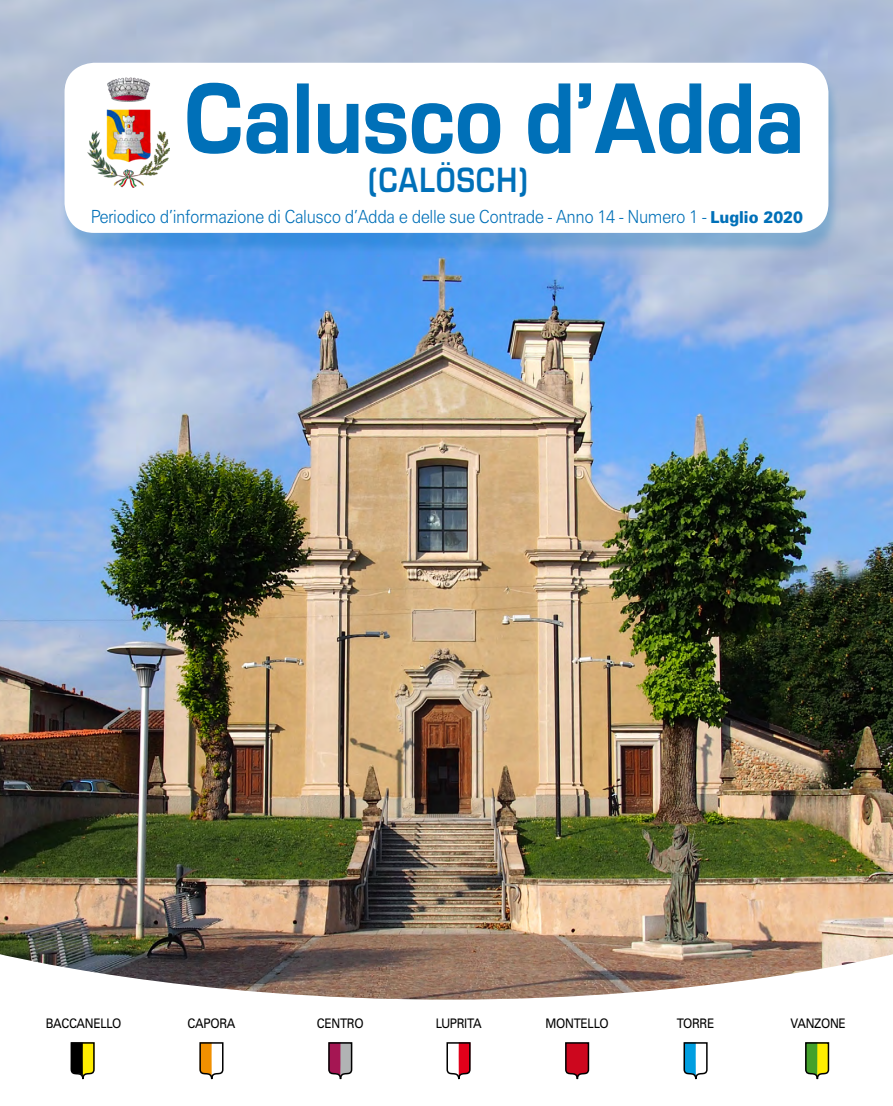
<style>
.page{position:relative;width:893px;height:1106px;background:#fff}
.page>*{position:absolute;margin:0;border:0;box-sizing:border-box;transform-origin:0 0}
.t1{font:90.75px "Europe Demi";color:#0070b8;scale:.91 1}
.t2{font:600 32.4px "Eurostile";letter-spacing:.05em;color:#0070b8;scale:.83 1}
.t3{font:300 18.15px "Zurich BT";letter-spacing:-.025em;color:#0070b8;scale:.91 1}
.t4{font:13.2px "Zurich BT";letter-spacing:-.025em;color:#000;scale:.91 1}
.s1{font-weight:900;font-size:16.5px}
</style>
<div class="page">
<img style="left:0;top:0;width:893px;height:999px">
<div style="left:60px;top:69px;width:781px;height:186px;background:#0070b8;opacity:.3"></div>
<div style="left:65px;top:63px;width:763px;height:170px;background:#fff;border-radius:30px"></div>
<svg style="left:187px;top:82px;width:101px;height:72px"></svg>
<div style="left:297px;top:83px;width:12px;height:70px;border:2px solid #0070b8"></div>
<svg style="left:318px;top:103px;width:41px;height:51px"></svg>
<svg style="left:365px;top:103px;width:136px;height:51px"></svg>
<svg style="left:528px;top:83px;width:43px;height:71px"></svg>
<svg style="left:578px;top:83px;width:124px;height:71px"></svg>
<svg style="left:708px;top:83px;width:43px;height:71px"></svg>
<svg style="left:758px;top:103px;width:42px;height:51px"></svg>
<svg style="left:70px;top:1042px;width:25px;height:38px"></svg>
<svg style="left:199px;top:1042px;width:25px;height:38px"></svg>
<svg style="left:328px;top:1042px;width:25px;height:38px"></svg>
<svg style="left:446px;top:1042px;width:25px;height:38px"></svg>
<svg style="left:565px;top:1042px;width:25px;height:38px"></svg>
<svg style="left:683px;top:1042px;width:25px;height:38px"></svg>
<svg style="left:805px;top:1042px;width:25px;height:38px"></svg>
<img style="left:87px;top:77px;width:83px;height:111px">
<h1 class="t1" style="left:184px;top:65px;width:684px">Calusco d’Adda</h1>
<h2 class="t2" style="left:368px;top:160px;width:194px">(CALÖSCH)</h2>
<p class="t3" style="left:91px;top:206px;width:784px">Periodico d’informazione di Calusco d’Adda e delle sue Contrade - Anno 14 - Numero 1 - <span class="s1">Luglio 2020</span></p>
<p class="t4" style="left:46px;top:1015px;width:84px">BACCANELLO</p>
<p class="t4" style="left:188px;top:1015px;width:52px">CAPO RA</p>
<p class="t4" style="left:317px;top:1015px;width:51px">CENTRO</p>
<p class="t4" style="left:436px;top:1015px;width:50px">LUPRITA</p>
<p class="t4" style="left:546px;top:1015px;width:47px">MONTELLO</p>
<p class="t4" style="left:677px;top:1015px;width:41px">TORRE</p>
<p class="t4" style="left:790px;top:1015px;width:44px">VANZONE</p>
</div>
